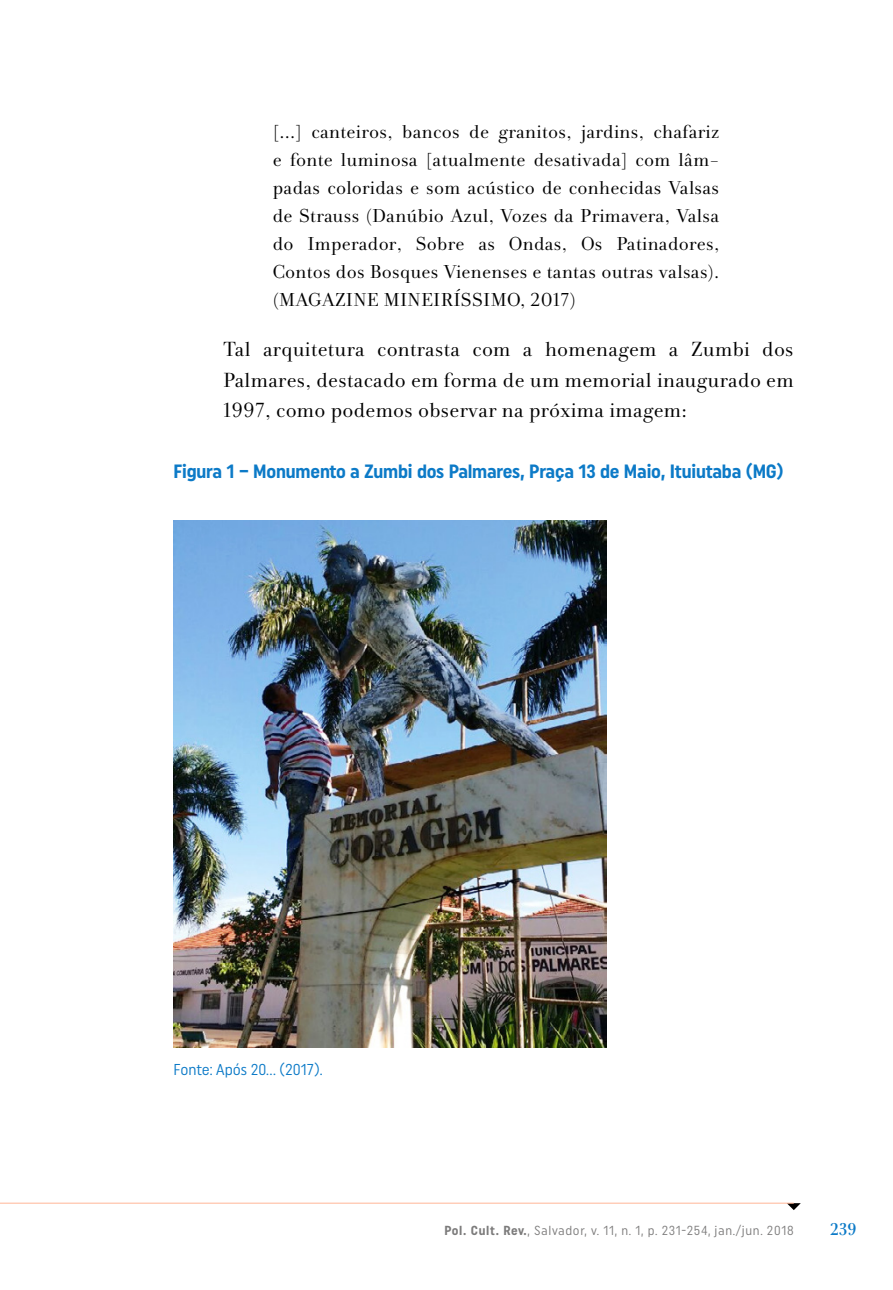
<style>
.page{position:relative;width:893px;height:1290px;background:#fff}
.page>*{position:absolute;margin:0;border:0;box-sizing:border-box;transform-origin:0 0}
.t1{font:21px/30.6px "Andrade Pro";letter-spacing:.01em;color:#000;text-align:justify}
.t2{font:19.25px/28px "Andrade Pro";letter-spacing:.01em;color:#000;text-align:justify}
.t3{font:700 19.25px "Uniform Condensed";letter-spacing:-.01em;color:#0c7ac7}
.t4{font:700 17.5px "Andrade Pro";color:#0c7ac7}
.t5{font:15.75px "Uniform Condensed";color:#0c7ac7}
.t6{font:13.12px "Uniform Condensed";letter-spacing:.05em;color:#7c7b7b}
.s1{font-weight:700}
</style>
<div class="page">
<svg style="left:787px;top:1203px;width:14px;height:7px"></svg>
<hr style="left:0;top:1203px;width:794px;height:1px;background:#ffb596">
<img style="left:174px;top:521px;width:432px;height:526px">
<p class="t2" style="left:273px;top:118px;width:448px">[...] canteiros, bancos de granitos, jardins, chafariz e fonte luminosa [atualmente desativada] com lâm&shy;padas coloridas e som acústico de conhecidas Valsas de Strauss (Danúbio Azul, Vozes da Primavera, Valsa do Imperador, Sobre as Ondas, Os Patinadores, Contos dos Bosques Vienenses e tantas outras valsas). (MAGAZINE MINEIRÍSSIMO, 2017)</p>
<p class="t1" style="left:223px;top:334px;width:572px">Tal arquitetura contrasta com a homenagem a Zumbi dos Palmares, destacado em forma de um memorial inaugurado em 1997, como podemos observar na próxima imagem:</p>
<p class="t3" style="left:174px;top:460px;width:611px">Figura 1 – Monumento a Zumbi dos Palmares, Praça 13 de Maio, Ituiutaba (MG)</p>
<p class="t5" style="left:174px;top:1060px;width:150px">Fonte: Após 20... (2017).</p>
<p class="t6" style="left:444px;top:1223px;width:351px"><span class="s1">Pol. Cult. Rev.</span>, Salvador, v. 11, n. 1, p. 231-254, jan./jun. 2018</p>
<p class="t4" style="left:830px;top:1218px;width:28px">239</p>
</div>
